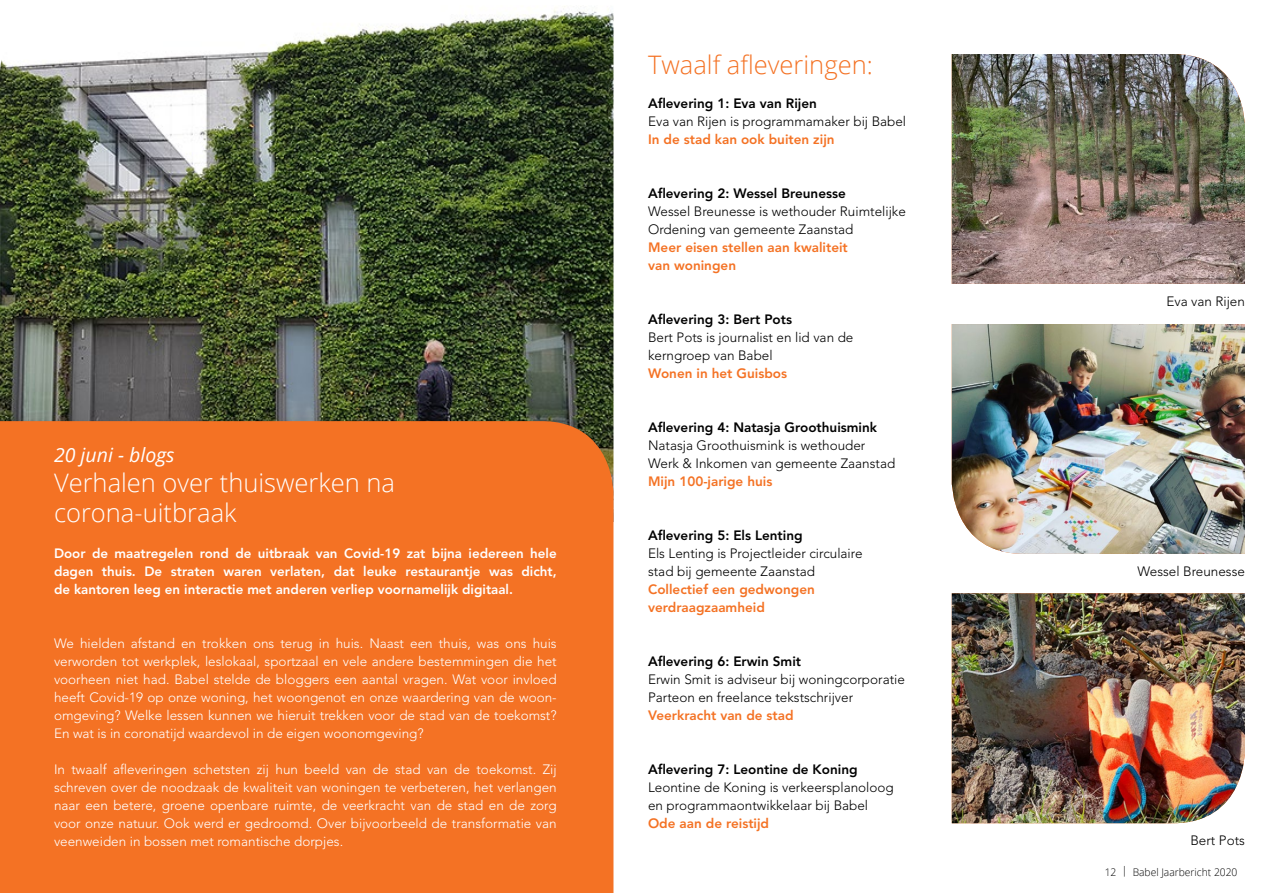
<style>
.page{position:relative;width:1263px;height:893px;background:#fff}
.page>*{position:absolute;margin:0;border:0;box-sizing:border-box;transform-origin:0 0}
.t1{font:300 25.5px/30px "Open Sans";color:#fff}
.t2{font:300 25.5px "Open Sans";color:#f47224}
.t3{font:italic 19.5px "Open Sans";color:#fff}
.t4{font:300 13.5px/18px "Avenir";color:#fff;text-align:justify}
.t5{font:300 13.5px/18px "Avenir";color:#000}
.t6{font:800 13.5px/18px "Avenir";color:#fff;text-align:justify}
.t7{font:800 13.5px "Avenir";color:#000}
.t8{font:800 13.5px/18px "Avenir";color:#f47224}
.t9{font:300 10.5px "Open Sans";color:#000}
</style>
<div class="page">
<img style="left:0;top:6px;width:613px;height:415px">
<div style="left:0;top:421px;width:613px;height:472px;background:#f47224"></div>
<img style="left:952px;top:54px;width:293px;height:230px">
<img style="left:952px;top:324px;width:293px;height:230px">
<img style="left:952px;top:593px;width:293px;height:230px">
<h2 class="t3" style="left:54px;top:442px;width:122px">20 juni - blogs</h2>
<h1 class="t1" style="left:54px;top:467px;width:343px">Verhalen over thuiswerken na corona-uitbraak</h1>
<p class="t6" style="left:54px;top:544px;width:504px">Door de maatregelen rond de uitbraak van Covid-19 zat bijna iedereen hele dagen thuis. De straten waren verlaten, dat leuke restaurantje was dicht, de kantoren leeg en interactie met anderen verliep voornamelijk digitaal.</p>
<p class="t4" style="left:54px;top:634px;width:504px">We hielden afstand en trokken ons terug in huis. Naast een thuis, was ons huis verworden tot werkplek, leslokaal, sportzaal en vele andere bestemmingen die het voorheen niet had. Babel stelde de bloggers een aantal vragen. Wat voor invloed heeft Covid-19 op onze woning, het woongenot en onze waardering van de woon&shy;omgeving? Welke lessen kunnen we hieruit trekken voor de stad van de toekomst?<br>En wat is in coronatijd waardevol in de eigen woonomgeving?</p>
<p class="t4" style="left:54px;top:760px;width:504px">In twaalf afleveringen schetsten zij hun beeld van de stad van de toekomst. Zij schreven over de noodzaak de kwaliteit van woningen te verbeteren, het verlangen naar een betere, groene openbare ruimte, de veerkracht van de stad en de zorg voor onze natuur. Ook werd er gedroomd. Over bijvoorbeeld de transformatie van veenweiden in bossen met romantische dorpjes.</p>
<h1 class="t2" style="left:648px;top:47px;width:226px">Twaalf afleveringen:</h1>
<p class="t7" style="left:648px;top:95px;width:170px">Aflevering 1: Eva van Rijen</p>
<p class="t5" style="left:648px;top:112px;width:260px">Eva van Rijen is programmamaker bij Babel</p>
<p class="t8" style="left:648px;top:130px;width:188px">In de stad kan ook buiten zijn</p>
<p class="t7" style="left:648px;top:185px;width:199px">Aflevering 2: Wessel Breunesse</p>
<p class="t5" style="left:648px;top:202px;width:259px">Wessel Breunesse is wethouder Ruimtelijke<br>Ordening van gemeente Zaanstad</p>
<p class="t8" style="left:648px;top:238px;width:201px">Meer eisen stellen aan kwaliteit van woningen</p>
<p class="t7" style="left:648px;top:311px;width:145px">Aflevering 3: Bert Pots</p>
<p class="t5" style="left:648px;top:328px;width:207px">Bert Pots is journalist en lid van de kerngroep van Babel</p>
<p class="t8" style="left:648px;top:364px;width:140px">Wonen in het Guisbos</p>
<p class="t7" style="left:648px;top:419px;width:230px">Aflevering 4: Natasja Groothuismink</p>
<p class="t5" style="left:648px;top:436px;width:249px">Natasja Groothuismink is wethouder<br>Werk &amp; Inkomen van gemeente Zaanstad</p>
<p class="t8" style="left:648px;top:472px;width:126px">Mijn 100-jarige huis</p>
<p class="t7" style="left:648px;top:527px;width:156px">Aflevering 5: Els Lenting</p>
<p class="t5" style="left:648px;top:544px;width:216px">Els Lenting is Projectleider circulaire stad bij gemeente Zaanstad</p>
<p class="t8" style="left:648px;top:580px;width:168px">Collectief een gedwongen verdraagzaamheid</p>
<p class="t7" style="left:648px;top:653px;width:155px">Aflevering 6: Erwin Smit</p>
<p class="t5" style="left:648px;top:670px;width:258px">Erwin Smit is adviseur bij woningcorporatie<br>Parteon en freelance tekstschrijver</p>
<p class="t8" style="left:648px;top:706px;width:147px">Veerkracht van de stad</p>
<p class="t7" style="left:648px;top:761px;width:211px">Aflevering 7: Leontine de Koning</p>
<p class="t5" style="left:648px;top:778px;width:247px">Leontine de Koning is verkeersplanoloog en programmaontwikkelaar bij Babel</p>
<p class="t8" style="left:648px;top:814px;width:123px">Ode aan de reistijd</p>
<p class="t5" style="left:1166px;top:292px;width:80px">Eva van Rijen</p>
<p class="t5" style="left:1137px;top:562px;width:109px">Wessel Breunesse</p>
<p class="t5" style="left:1190px;top:831px;width:56px">Bert Pots</p>
<p class="t9" style="left:1105px;top:864px;width:134px">12 | Babel Jaarbericht 2020</p>
</div>
